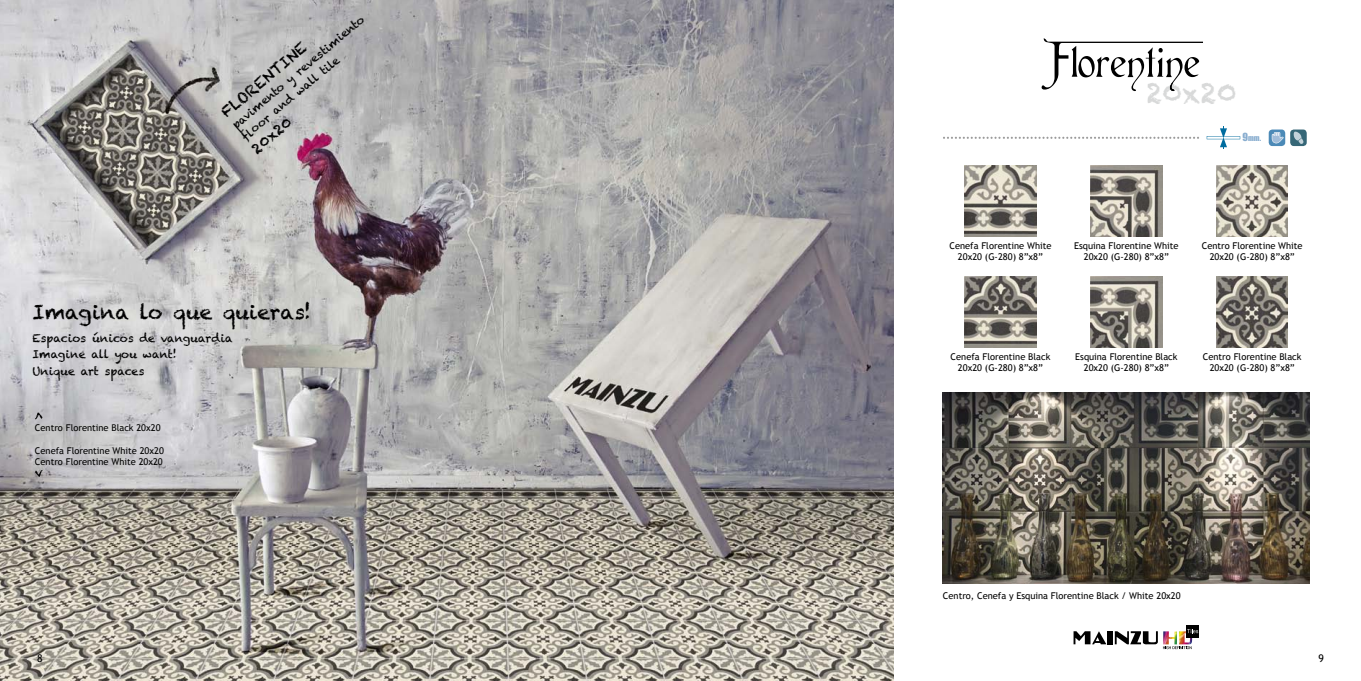
<style>
.page{position:relative;width:1361px;height:681px;background:#fff}
.page>*{position:absolute;margin:0;border:0;box-sizing:border-box;transform-origin:0 0}
.t1{font:28.8px "Chalkduster";color:#d8d9d9}
.t2{font:20.25px "Chalkduster";color:#000}
.t3{font:15px "Chalkduster";color:#000}
.t4{font:11.25px/16.5px "Chalkduster";color:#000}
.t5{font:10.5px "Trebuchet MS";color:#000}
.t6{font:9.3px/11.1px "Trebuchet MS";color:#000;text-align:center}
.t7{font:7.5px "Impact";color:#88adcf}
.s1{font-size:10.2px}
</style>
<div class="page">
<img style="left:0;top:0;width:893px;height:680px">
<svg style="left:35px;top:412px;width:8px;height:7px"></svg>
<svg style="left:35px;top:470px;width:8px;height:6px"></svg>
<div style="left:1107px;top:631px;width:6px;height:13px;background:#000"></div>
<svg style="left:1073px;top:631px;width:33px;height:13px"></svg>
<div style="left:1186px;top:624px;width:13px;height:13px;background:#000"></div>
<svg style="left:1115px;top:629px;width:83px;height:20px"></svg>
<svg style="left:1041px;top:38px;width:162px;height:53px"></svg>
<img style="left:1216px;top:165px;width:72px;height:72px">
<img style="left:1090px;top:165px;width:72px;height:72px">
<img style="left:965px;top:165px;width:71px;height:72px">
<img style="left:1216px;top:276px;width:72px;height:71px">
<img style="left:1090px;top:276px;width:72px;height:71px">
<img style="left:965px;top:276px;width:71px;height:71px">
<div style="left:1290px;top:129px;width:16px;height:17px;background:#366777;border-radius:4px"></div>
<svg style="left:1293px;top:131px;width:11px;height:13px"></svg>
<div style="left:1268px;top:129px;width:17px;height:17px;background:#4c8ab7;border-radius:4px"></div>
<svg style="left:1271px;top:132px;width:12px;height:11px"></svg>
<svg style="left:1206px;top:126px;width:34px;height:23px"></svg>
<svg style="left:943px;top:137px;width:256px;height:2px"></svg>
<img style="left:943px;top:392px;width:367px;height:191px">
<p class="t4" style="left:229px;top:120px;width:170px;line-height:15px;rotate:-40deg">pavimento y revestimiento fl oor and wall tile</p>
<h3 class="t3" style="left:217px;top:107px;width:108px;rotate:-40deg">FLORENTINE</h3>
<h3 class="t3" style="left:248px;top:144px;width:49px;rotate:-40deg">20x20</h3>
<h2 class="t2" style="left:33px;top:300px;width:280px">Imagina lo que quieras!</h2>
<p class="t4" style="left:33px;top:329px;width:202px">Espacios únicos de vanguardia<br>Imagine all you want!<br>Unique art spaces</p>
<p class="t6" style="left:35px;top:422px;width:127px">Centro Florentine Black 20x20</p>
<p class="t6" style="left:35px;top:445px;width:130px;text-align:left">Cenefa Florentine White 20x20<br>Centro Florentine White 20x20</p>
<h1 class="t1" style="left:1146px;top:76px;width:92px">20x20</h1>
<p class="t7" style="left:1242px;top:132px;width:20px"><span class="s1">9</span>mm.</p>
<p class="t6" style="left:949px;top:240px;width:103px">Cenefa Florentine White<br>20x20 (G-280) 8”x8”</p>
<p class="t6" style="left:1074px;top:240px;width:106px">Esquina Florentine White<br>20x20 (G-280) 8”x8”</p>
<p class="t6" style="left:1201px;top:240px;width:102px">Centro Florentine White<br>20x20 (G-280) 8”x8”</p>
<p class="t6" style="left:950px;top:351px;width:101px">Cenefa Florentine Black<br>20x20 (G-280) 8”x8”</p>
<p class="t6" style="left:1075px;top:351px;width:104px">Esquina Florentine Black<br>20x20 (G-280) 8”x8”</p>
<p class="t6" style="left:1203px;top:351px;width:100px">Centro Florentine Black<br>20x20 (G-280) 8”x8”</p>
<p class="t6" style="left:943px;top:589px;width:239px">Centro, Cenefa y Esquina Florentine Black / White 20x20</p>
<p class="t5" style="left:37px;top:652px;width:7px">8</p>
<p class="t5" style="left:1318px;top:652px;width:7px">9</p>
</div>
